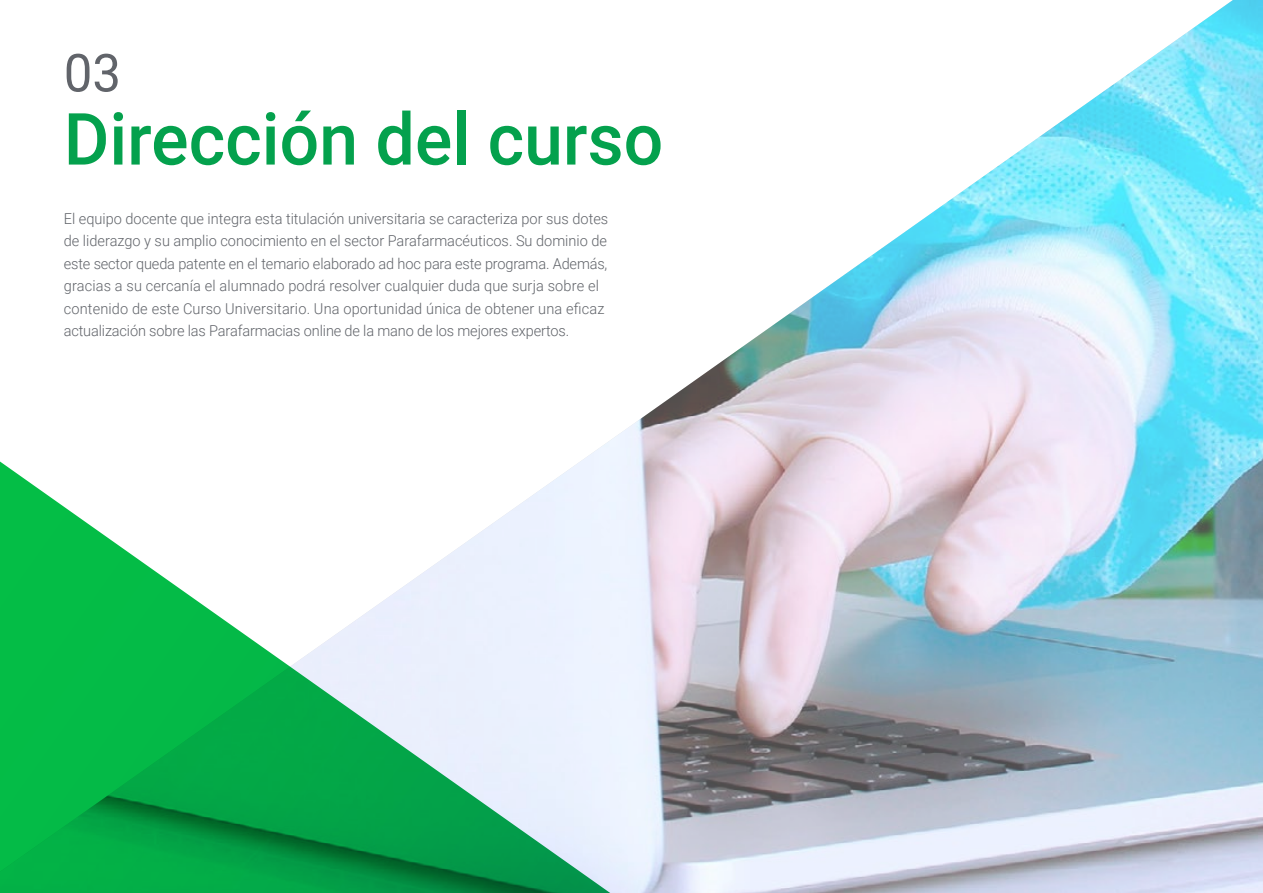
<style>
.page{position:relative;width:1263px;height:893px;background:#fff}
.page>*{position:absolute;margin:0;border:0;box-sizing:border-box;transform-origin:0 0}
.t1{font:500 72px "Roboto";color:#04a14d}
.t2{font:52.5px "Roboto";color:#61646a}
.t3{font:300 15px/22.5px "Roboto";color:#61646a}
</style>
<div class="page">
<img style="left:602px;top:0;width:661px;height:893px">
<svg style="left:0;top:446px;width:640px;height:447px"></svg>
<h2 class="t2" style="left:64px;top:36px;width:59px">03</h2>
<h1 class="t1" style="left:64px;top:89px;width:601px">Dirección del curso</h1>
<p class="t3" style="left:64px;top:207px;width:546px">El equipo docente que integra esta titulación universitaria se caracteriza por sus dotes de liderazgo y su amplio conocimiento en el sector Parafarmacéuticos. Su dominio de este sector queda patente en el temario elaborado ad hoc para este programa. Además, gracias a su cercanía el alumnado podrá resolver cualquier duda que surja sobre el contenido de este Curso Universitario. Una oportunidad única de obtener una eficaz actualización sobre las Parafarmacias online de la mano de los mejores expertos.</p>
</div>
